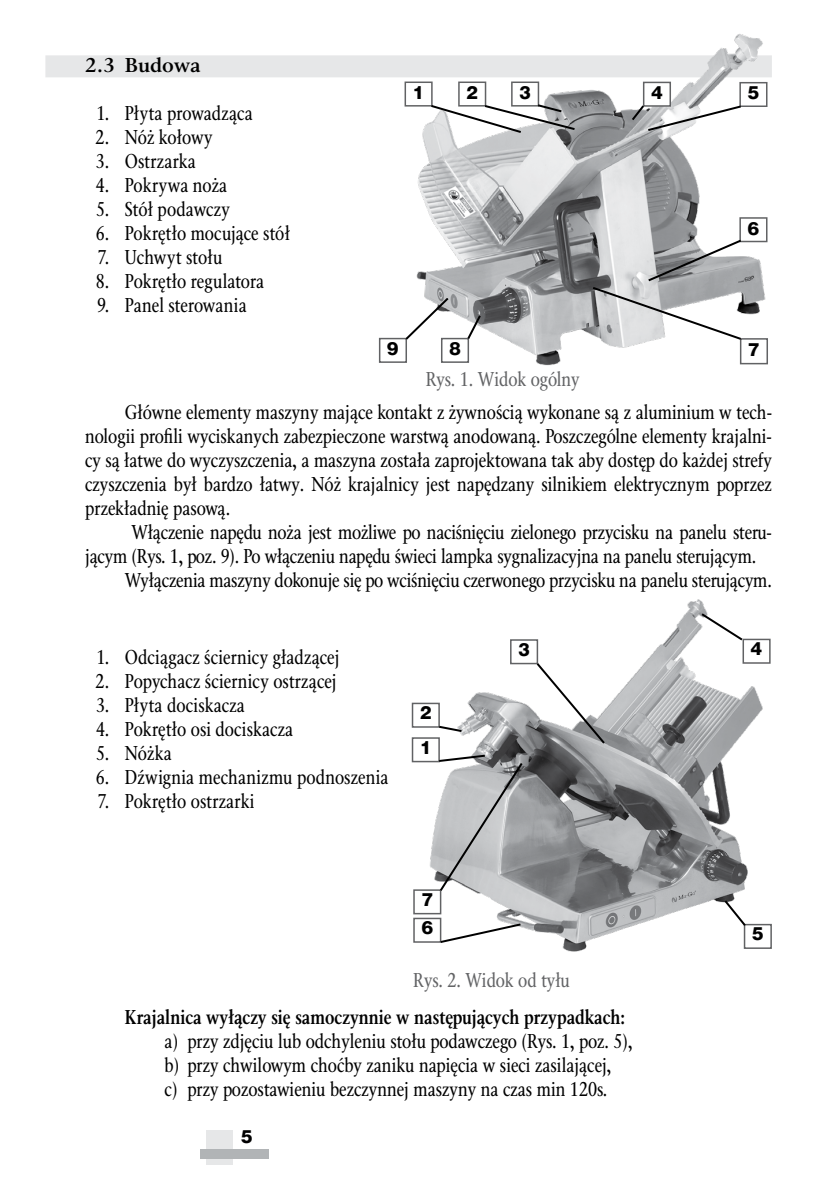
<style>
.page{position:relative;width:840px;height:1191px;background:#fff}
.page>*{position:absolute;margin:0;border:0;box-sizing:border-box;transform-origin:0 0}
.t1{font:20px/24px "Classic Cnd EFN";color:#000;text-align:justify}
.t2{font:700 20px "Classic Cnd EFN";color:#000}
.t3{font:20px "Classic Cnd EFN";color:#636466}
.t4{font:700 20px "Classic EFN";letter-spacing:-.005em;color:#000}
.t5{font:18px "Switzer EFN Heavy";color:#000}
</style>
<div class="page">
<div style="left:206px;top:1130px;width:26px;height:34px;background:#e6e7e8"></div>
<div style="left:200px;top:1149px;width:68px;height:9px;background:#b1b4b6"></div>
<div style="left:45px;top:55px;width:726px;height:22px;background:#e6e7e8"></div>
<img style="left:416px;top:34px;width:356px;height:332px">
<div style="left:405px;top:82px;width:26px;height:24px;background:#fff"></div>
<div style="left:404px;top:81px;width:28px;height:26px;border:2px solid #616264"></div>
<div style="left:458px;top:82px;width:27px;height:24px;background:#fff"></div>
<div style="left:458px;top:81px;width:28px;height:26px;border:2px solid #616264"></div>
<div style="left:511px;top:82px;width:27px;height:24px;background:#fff"></div>
<div style="left:511px;top:81px;width:28px;height:26px;border:2px solid #616264"></div>
<div style="left:643px;top:82px;width:27px;height:24px;background:#fff"></div>
<div style="left:642px;top:82px;width:28px;height:25px;border:2px solid #616264"></div>
<div style="left:739px;top:83px;width:27px;height:23px;background:#fff"></div>
<div style="left:739px;top:82px;width:28px;height:25px;border:2px solid #616264"></div>
<div style="left:441px;top:338px;width:27px;height:24px;background:#fff"></div>
<div style="left:440px;top:338px;width:29px;height:25px;border:2px solid #616264"></div>
<div style="left:740px;top:339px;width:26px;height:25px;background:#fff"></div>
<div style="left:739px;top:338px;width:28px;height:26px;border:2px solid #616264"></div>
<div style="left:378px;top:338px;width:29px;height:25px;border:2px solid #616264"></div>
<div style="left:739px;top:218px;width:27px;height:23px;background:#fff"></div>
<div style="left:739px;top:217px;width:28px;height:25px;border:2px solid #616264"></div>
<svg style="left:428px;top:103px;width:148px;height:31px"></svg>
<svg style="left:629px;top:103px;width:113px;height:29px"></svg>
<svg style="left:465px;top:313px;width:17px;height:28px"></svg>
<svg style="left:403px;top:296px;width:47px;height:46px"></svg>
<svg style="left:590px;top:238px;width:152px;height:103px"></svg>
<img style="left:423px;top:599px;width:346px;height:353px">
<div style="left:412px;top:703px;width:27px;height:24px;background:#fff"></div>
<div style="left:411px;top:702px;width:28px;height:25px;border:2px solid #616264"></div>
<div style="left:510px;top:640px;width:27px;height:23px;background:#fff"></div>
<div style="left:509px;top:639px;width:29px;height:25px;border:2px solid #616264"></div>
<div style="left:742px;top:639px;width:27px;height:24px;background:#fff"></div>
<div style="left:742px;top:638px;width:28px;height:26px;border:2px solid #616264"></div>
<div style="left:414px;top:890px;width:26px;height:23px;background:#fff"></div>
<div style="left:413px;top:889px;width:28px;height:25px;border:2px solid #616264"></div>
<div style="left:412px;top:738px;width:27px;height:23px;background:#fff"></div>
<div style="left:411px;top:737px;width:28px;height:25px;border:2px solid #616264"></div>
<div style="left:414px;top:918px;width:26px;height:24px;background:#fff"></div>
<div style="left:413px;top:917px;width:28px;height:25px;border:2px solid #616264"></div>
<div style="left:744px;top:924px;width:26px;height:24px;background:#fff"></div>
<div style="left:743px;top:924px;width:28px;height:25px;border:2px solid #616264"></div>
<svg style="left:436px;top:724px;width:27px;height:9px"></svg>
<svg style="left:534px;top:661px;width:72px;height:84px"></svg>
<svg style="left:699px;top:611px;width:45px;height:31px"></svg>
<svg style="left:722px;top:898px;width:25px;height:30px"></svg>
<svg style="left:438px;top:922px;width:84px;height:22px"></svg>
<svg style="left:437px;top:753px;width:87px;height:140px;background:#b6b8b9"></svg>
<p class="t4" style="left:85px;top:53px;width:117px">2.3 Budowa</p>
<p class="t1" style="left:96px;top:102px;width:158px">1. Płyta prowadząca</p>
<p class="t1" style="left:95px;top:126px;width:119px">2. Nóż kołowy</p>
<p class="t1" style="left:96px;top:150px;width:101px">3. Ostrzarka</p>
<p class="t1" style="left:96px;top:174px;width:133px">4. Pokrywa noża</p>
<p class="t1" style="left:96px;top:198px;width:135px">5. Stół podawczy</p>
<p class="t1" style="left:96px;top:222px;width:195px">6. Pokrętło mocujące stół</p>
<p class="t1" style="left:97px;top:246px;width:126px">7. Uchwyt stołu</p>
<p class="t1" style="left:96px;top:270px;width:170px">8. Pokrętło regulatora</p>
<p class="t1" style="left:97px;top:294px;width:151px">9. Panel sterowania</p>
<p class="t5" style="left:412px;top:82px;width:13px">1</p>
<p class="t5" style="left:466px;top:82px;width:13px">2</p>
<p class="t5" style="left:519px;top:82px;width:13px">3</p>
<p class="t5" style="left:650px;top:82px;width:13px">4</p>
<p class="t5" style="left:747px;top:83px;width:13px">5</p>
<p class="t5" style="left:747px;top:218px;width:13px">6</p>
<p class="t5" style="left:387px;top:338px;width:13px">9</p>
<p class="t5" style="left:449px;top:338px;width:13px">8</p>
<p class="t5" style="left:747px;top:339px;width:13px">7</p>
<p class="t3" style="left:425px;top:368px;width:155px">Rys. 1. Widok ogólny</p>
<p class="t1" style="left:85px;top:401px;width:688px;text-indent:40px">Główne elementy maszyny mające kontakt z żywnością wykonane są z aluminium w tech&shy;nologii profili wyciskanych zabezpieczone warstwą anodowaną. Poszczególne elementy krajalni&shy;cy są łatwe do wyczyszczenia, a maszyna została zaprojektowana tak aby dostęp do każdej strefy czyszczenia był bardzo łatwy. Nóż krajalnicy jest napędzany silnikiem elektrycznym poprzez przekładnię pasową.</p>
<p class="t1" style="left:131px;top:521px;width:641px">Włączenie napędu noża jest możliwe po naciśnięciu zielonego przycisku na panelu steru-</p>
<p class="t1" style="left:85px;top:545px;width:672px">jącym (Rys. 1, poz. 9). Po włączeniu napędu świeci lampka sygnalizacyjna na panelu sterującym.</p>
<p class="t1" style="left:125px;top:569px;width:648px">Wyłączenia maszyny dokonuje się po wciśnięciu czerwonego przycisku na panelu sterującym.</p>
<p class="t1" style="left:96px;top:646px;width:244px">1. Odciągacz ściernicy gładzącej</p>
<p class="t1" style="left:95px;top:670px;width:242px">2. Popychacz ściernicy ostrzącej</p>
<p class="t1" style="left:96px;top:694px;width:150px">3. Płyta dociskacza</p>
<p class="t1" style="left:96px;top:718px;width:199px">4. Pokrętło osi dociskacza</p>
<p class="t1" style="left:96px;top:742px;width:77px">5. Nóżka</p>
<p class="t1" style="left:96px;top:766px;width:294px">6. Dźwignia mechanizmu podnoszenia</p>
<p class="t1" style="left:97px;top:790px;width:158px">7. Pokrętło ostrzarki</p>
<p class="t5" style="left:419px;top:702px;width:13px">2</p>
<p class="t5" style="left:419px;top:737px;width:13px">1</p>
<p class="t5" style="left:518px;top:639px;width:13px">3</p>
<p class="t5" style="left:750px;top:638px;width:13px">4</p>
<p class="t5" style="left:421px;top:889px;width:13px">7</p>
<p class="t5" style="left:421px;top:917px;width:13px">6</p>
<p class="t5" style="left:751px;top:923px;width:13px">5</p>
<p class="t3" style="left:413px;top:968px;width:158px">Rys. 2. Widok od tyłu</p>
<p class="t2" style="left:125px;top:1005px;width:501px">Krajalnica wyłączy się samoczynnie w następujących przypadkach:</p>
<p class="t1" style="left:164px;top:1030px;width:469px;text-align:left">a) przy zdjęciu lub odchyleniu stołu podawczego (Rys. 1, poz. 5), b) przy chwilowym choćby zaniku napięcia w sieci zasilającej,<br>c) przy pozostawieniu bezczynnej maszyny na czas min 120s.</p>
<p class="t5" style="left:241px;top:1126px;width:13px">5</p>
</div>
